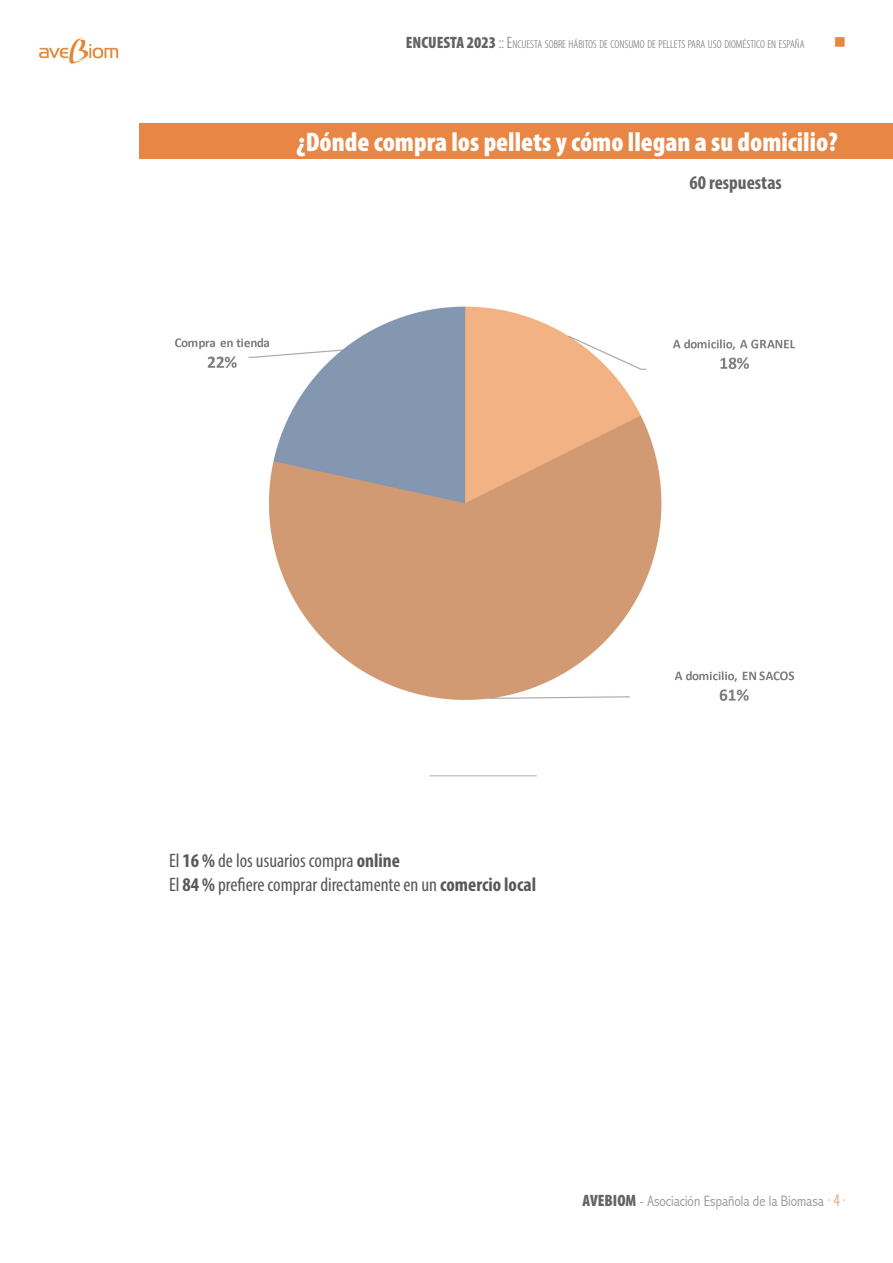
<style>
.page{position:relative;width:893px;height:1263px;background:#fff}
.page>*{position:absolute;margin:0;border:0;box-sizing:border-box;transform-origin:0 0}
.t1{font:900 condensed 27px "Myriad Pro";color:#fff}
.t2{font:condensed 19.5px "Myriad Pro";color:#57585a}
.t3{font:700 condensed 19.5px "Myriad Pro";color:#636366}
.t4{font:16.5px "Wingdings";color:#e88745}
.t5{font:300 condensed 15px "Abadi";color:#939598}
.t6{font:300 condensed 11.55px "Myriad Pro";color:#636366}
.s1{font-weight:900;font-size:16.5px}
.s2{font-size:16.5px}
.s3{font-weight:700}
.s4{font-family:"Myriad Pro";font-weight:900;font-size:16.5px;color:#636366}
.s5{font-family:"Myriad Pro";font-size:18px;color:#e88745}
</style>
<div class="page">
<img style="left:39px;top:38px;width:80px;height:26px">
<div style="left:139px;top:123px;width:754px;height:35px;background:#e88745"></div>
<hr style="left:429px;top:775px;width:108px;height:1px;background:#c7c8ca">
<img style="left:175px;top:306px;width:621px;height:395px">
<p class="t6" style="left:406px;top:38px;width:400px"><span class="s1">ENCUESTA 2023</span> <span class="s2">:: E</span>NCUESTA SOBRE HÁBITOS DE CONSUMO DE PELLETS PARA USO DIOMÉSTICO EN ESPAÑA</p>
<p class="t4" style="left:834px;top:33px;width:14px">■</p>
<p class="t1" style="left:297px;top:125px;width:543px">¿Dónde compra los pellets y cómo llegan a su domicilio?</p>
<p class="t3" style="left:689px;top:170px;width:94px">60 respuestas</p>
<p class="t2" style="left:169px;top:849px;width:232px">El <span class="s3">16 %</span> de los usuarios compra <span class="s3">online</span></p>
<p class="t2" style="left:169px;top:872px;width:369px">El <span class="s3">84 %</span> prefiere comprar directamente en un <span class="s3">comercio local</span></p>
<p class="t5" style="left:582px;top:1192px;width:265px"><span class="s4">AVEBIOM</span> - Asociación Española de la Biomasa <span class="s5">· 4 ·</span></p>
</div>
